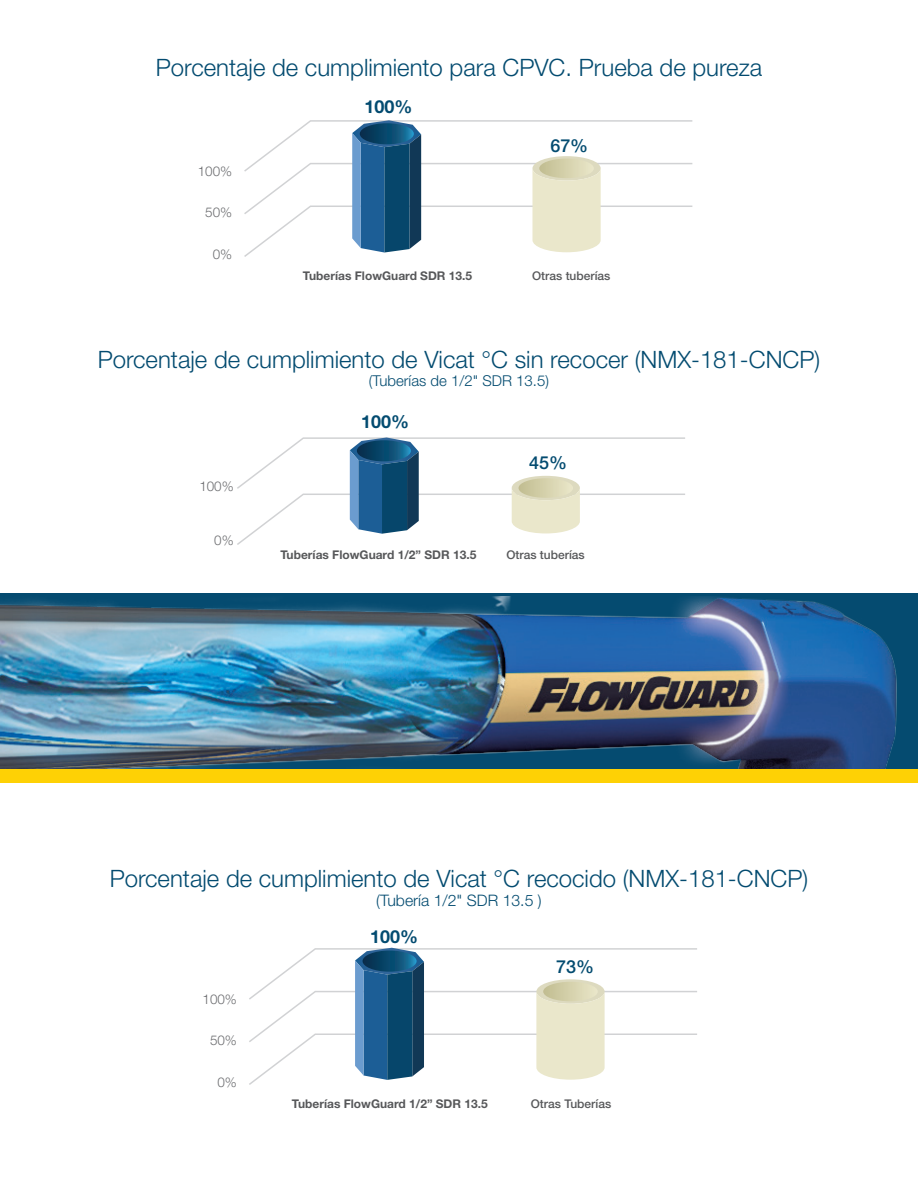
<style>
.page{position:relative;width:918px;height:1188px;background:#fff}
.page>*{position:absolute;margin:0;border:0;box-sizing:border-box;transform-origin:0 0}
.t1{font:300 24px "Helvetica Neue LT Std";color:#034b70}
.t2{font:700 18px "Helvetica Neue LT Std";color:#034b70}
.t3{font:500 18px "Helvetica Neue LT Std";color:#034b70}
.t4{font:300 15.9px "Helvetica Neue LT Std";color:#034b70}
.t5{font:300 15px "Helvetica Neue LT Std";color:#034b70}
.t6{font:300 13.5px "Helvetica Neue LT Std";color:#6c6d70}
.t7{font:700 12px "Helvetica Neue LT Std";color:#57585a}
.t8{font:500 12px "Helvetica Neue LT Std";color:#57585a}
</style>
<div class="page">
<img style="left:0;top:596px;width:918px;height:173px">
<div style="left:0;top:769px;width:918px;height:13px;background:#fed105"></div>
<svg style="left:244px;top:120px;width:449px;height:137px"></svg>
<div style="left:532px;top:156px;width:69px;height:25px;background:#dddabf;border-radius:50%"></div>
<svg style="left:532px;top:159px;width:69px;height:93px;background:#e7e4c8"></svg>
<svg style="left:352px;top:120px;width:69px;height:133px;background:#2b628a"></svg>
<svg style="left:237px;top:437px;width:448px;height:108px"></svg>
<div style="left:512px;top:476px;width:68px;height:24px;background:#dddabf;border-radius:50%"></div>
<svg style="left:512px;top:478px;width:68px;height:55px"></svg>
<svg style="left:350px;top:438px;width:69px;height:96px;background:#2d638b"></svg>
<svg style="left:249px;top:947px;width:448px;height:138px"></svg>
<svg style="left:536px;top:979px;width:69px;height:25px"></svg>
<svg style="left:536px;top:982px;width:69px;height:98px;background:#e7e4c9"></svg>
<svg style="left:355px;top:948px;width:69px;height:132px;background:#296089"></svg>
<p class="t1" style="left:156px;top:53px;width:608px">Porcentaje de cumplimiento para CPVC. Prueba de pureza</p>
<p class="t6" style="left:198px;top:163px;width:36px">100%</p>
<p class="t6" style="left:205px;top:204px;width:28px">50%</p>
<p class="t6" style="left:213px;top:246px;width:21px">0%</p>
<p class="t2" style="left:365px;top:96px;width:49px">100%</p>
<p class="t3" style="left:550px;top:135px;width:39px">67%</p>
<p class="t7" style="left:303px;top:268px;width:171px">Tuberías FlowGuard SDR 13.5</p>
<p class="t8" style="left:532px;top:268px;width:80px">Otras tuberías</p>
<p class="t1" style="left:98px;top:345px;width:724px">Porcentaje de cumplimiento de Vicat °C sin recocer (NMX-181-CNCP)</p>
<p class="t5" style="left:369px;top:372px;width:182px">(Tuberías de 1/2" SDR 13.5)</p>
<p class="t6" style="left:199px;top:478px;width:36px">100%</p>
<p class="t6" style="left:214px;top:532px;width:21px">0%</p>
<p class="t2" style="left:361px;top:411px;width:49px">100%</p>
<p class="t3" style="left:529px;top:452px;width:39px">45%</p>
<p class="t7" style="left:280px;top:548px;width:197px">Tuberías FlowGuard 1/2” SDR 13.5</p>
<p class="t8" style="left:506px;top:548px;width:80px">Otras tuberías</p>
<p class="t1" style="left:110px;top:864px;width:700px">Porcentaje de cumplimiento de Vicat °C recocido (NMX-181-CNCP)</p>
<p class="t4" style="left:376px;top:891px;width:167px">(Tubería 1/2" SDR 13.5 )</p>
<p class="t6" style="left:203px;top:990px;width:36px">100%</p>
<p class="t6" style="left:210px;top:1032px;width:28px">50%</p>
<p class="t6" style="left:218px;top:1074px;width:21px">0%</p>
<p class="t2" style="left:370px;top:925px;width:49px">100%</p>
<p class="t3" style="left:556px;top:956px;width:39px">73%</p>
<p class="t7" style="left:292px;top:1096px;width:197px">Tuberías FlowGuard 1/2” SDR 13.5</p>
<p class="t8" style="left:531px;top:1096px;width:82px">Otras Tuberías</p>
</div>
